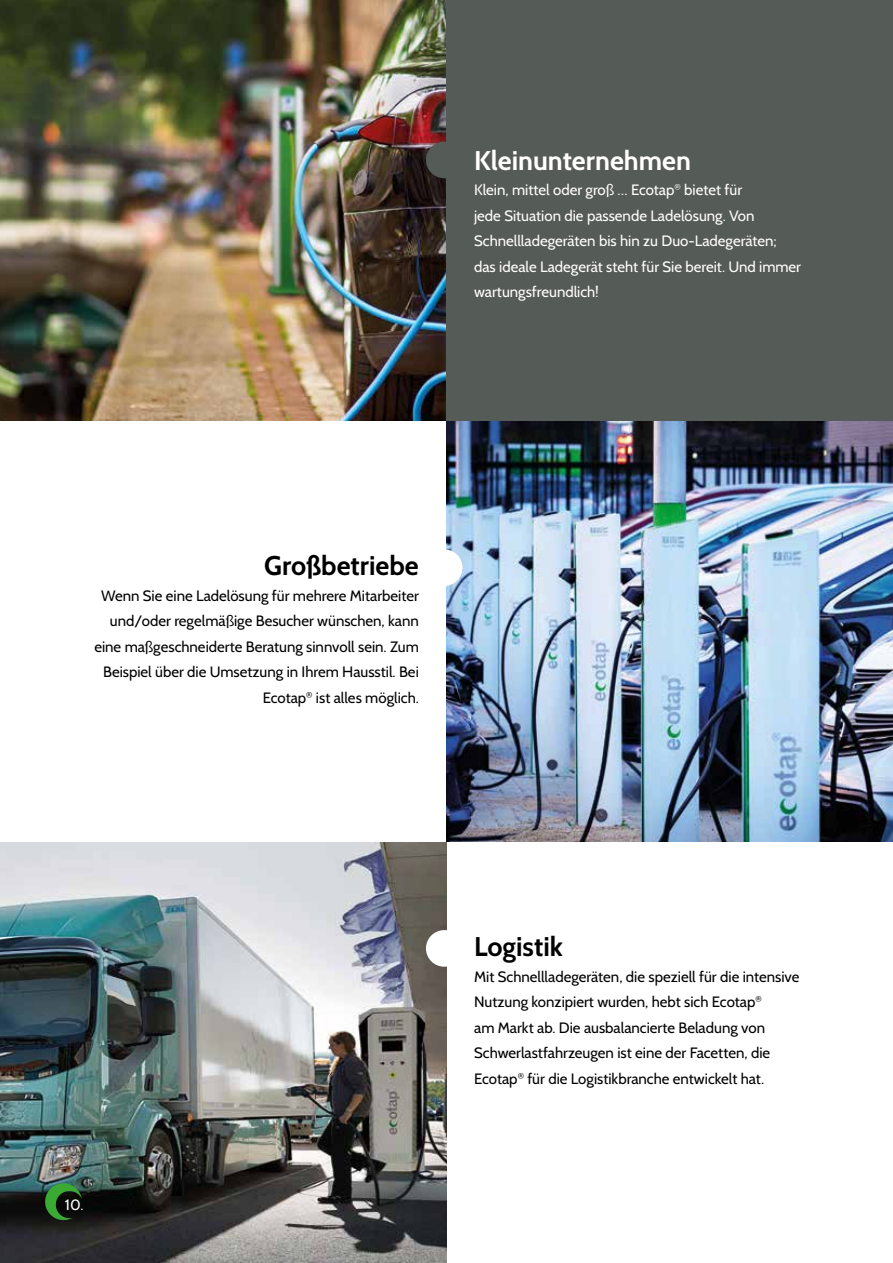
<style>
.page{position:relative;width:893px;height:1263px;background:#fff}
.page>*{position:absolute;margin:0;border:0;box-sizing:border-box;transform-origin:0 0}
.t1{font:700 27px "Cabin";color:#000}
.t2{font:700 27px "Cabin";color:#fff}
.t3{font:15px/25.5px "Cabin";color:#000;text-align:right}
.t4{font:15px/25.5px "Cabin";color:#fff}
</style>
<div class="page">
<img style="left:0;top:0;width:446px;height:421px">
<img style="left:446px;top:421px;width:447px;height:421px">
<div style="left:446px;top:0;width:447px;height:421px;background:#555b56"></div>
<img style="left:0;top:842px;width:446px;height:421px">
<svg style="left:43px;top:1181px;width:39px;height:41px;background:#214b25"></svg>
<div style="left:426px;top:142px;width:36px;height:36px;background:#555b56;border-radius:50%"></div>
<div style="left:426px;top:549px;width:36px;height:37px;background:#fff;border-radius:50%"></div>
<div style="left:426px;top:930px;width:36px;height:37px;background:#fff;border-radius:50%"></div>
<h1 class="t2" style="left:474px;top:144px;width:218px">Kleinunternehmen</h1>
<p class="t4" style="left:474px;top:177px;width:328px">Klein, mittel oder groß … Ecotap<sup>®</sup> bietet für<br>jede Situation die passende Ladelösung. Von Schnellladegeräten bis hin zu Duo-Ladegeräten; das ideale Ladegerät steht für Sie bereit. Und immer wartungsfreundlich!</p>
<h1 class="t1" style="left:264px;top:550px;width:156px">Großbetriebe</h1>
<p class="t3" style="left:94px;top:583px;width:326px">Wenn Sie eine Ladelösung für mehrere Mitarbeiter und/oder regelmäßige Besucher wünschen, kann eine maßgeschneiderte Beratung sinnvoll sein. Zum Beispiel über die Umsetzung in Ihrem Hausstil. Bei Ecotap<sup>®</sup> ist alles möglich.</p>
<p class="t4" style="left:65px;top:1192px;width:20px">10.</p>
<h1 class="t1" style="left:474px;top:930px;width:90px">Logistik</h1>
<p class="t3" style="left:474px;top:963px;width:327px;text-align:left">Mit Schnellladegeräten, die speziell für die intensive Nutzung konzipiert wurden, hebt sich Ecotap<sup>®<br></sup>am Markt ab. Die ausbalancierte Beladung von Schwerlastfahrzeugen ist eine der Facetten, die Ecotap<sup>®</sup> für die Logistikbranche entwickelt hat.</p>
</div>
